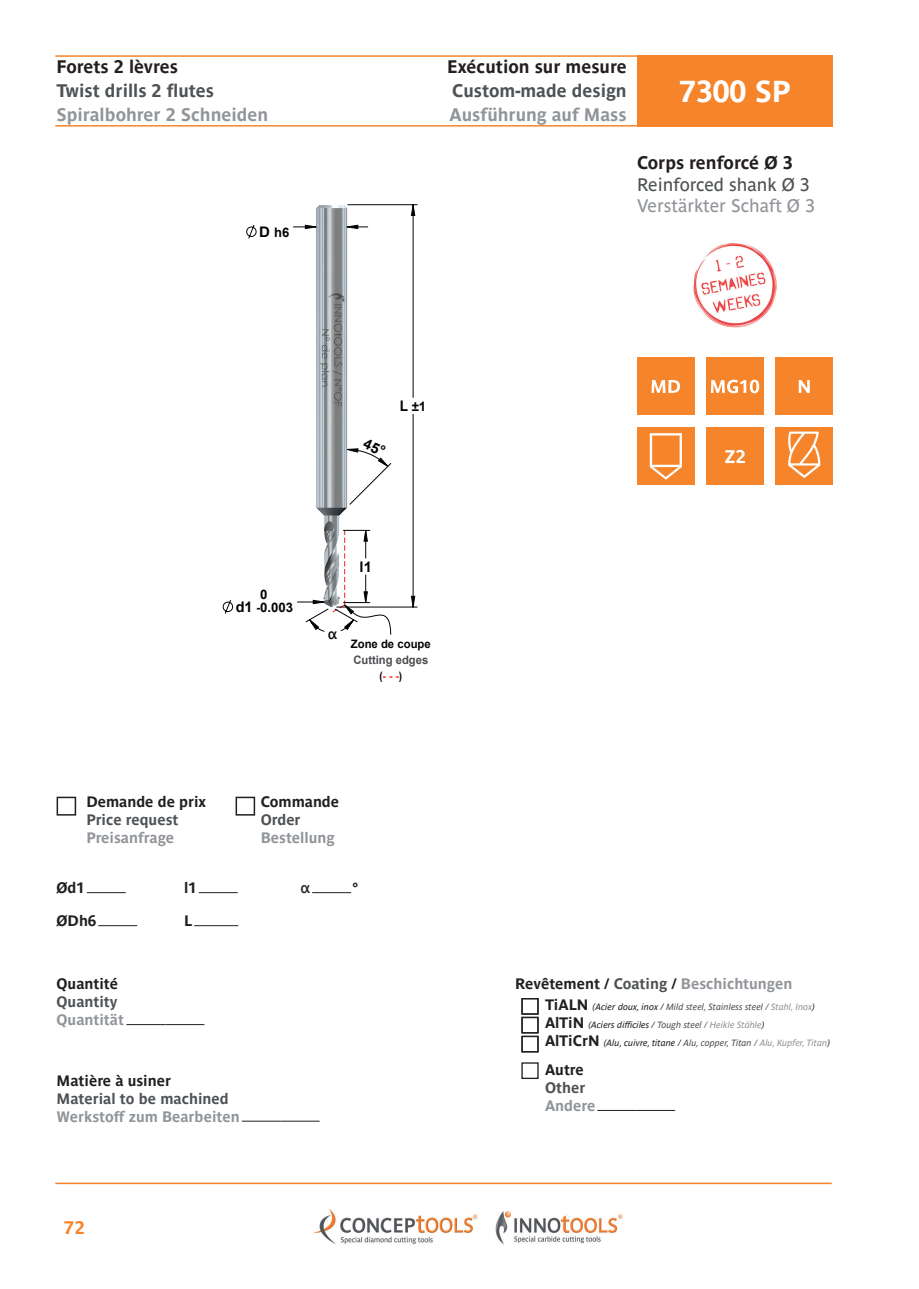
<style>
.page{position:relative;width:919px;height:1289px;background:#fff}
.page>*{position:absolute;margin:0;border:0;box-sizing:border-box;transform-origin:0 0}
.t1{font:700 30px "Parisine Std";color:#fff}
.t2{font:700 18px "Parisine Std";color:#231f20}
.t3{font:700 18px "Parisine Std";color:#919599}
.t4{font:700 18px "Parisine Std";color:#4e5255}
.t5{font:18px "Parisine Std";color:#919599}
.t6{font:18px "Parisine Std";color:#4e5255}
.t7{font:700 18px "Parisine Std";color:#f5842a}
.t8{font:700 15px "Parisine Std";color:#919599}
.t9{font:700 15px "Parisine Std";color:#231f20}
.t10{font:700 15px "Parisine Std";color:#4e5255}
.t11{font:500 15px "IBM Plex Sans";color:#231f20}
.t12{font:700 14.55px "Arial";color:#030505}
.t13{font:500 14.55px "IBM Plex Sans";color:#030505}
.t14{font:700 13.05px/13px "Arial";color:#030505}
.t15{font:700 11.7px/15.8px "Arial";color:#4a4c4f;text-align:center;scale:.96 1}
.t16{font:700 11.7px "Arial";color:#030505}
.t17{font:italic 9px/18px "Parisine Std";color:#231f20}
.s1{font-size:14.55px}
.s2{font-size:13.05px}
.s3{color:#030505}
.s4{color:#ee2d23}
.s5{color:#231f20}
.s6{color:#4e5255}
.s7{font-weight:700;font-style:normal;font-size:15px}
.s8{color:#919599}
</style>
<div class="page">
<hr style="left:55px;top:1182px;width:776px;height:2px;background:#f5842a">
<img style="left:313px;top:1209px;width:165px;height:35px">
<img style="left:495px;top:1211px;width:128px;height:34px">
<div style="left:637px;top:55px;width:196px;height:71px;background:#f5842a"></div>
<hr style="left:55px;top:125px;width:593px;height:1px;background:#f5842a">
<hr style="left:55px;top:55px;width:593px;height:2px;background:#f5842a">
<img style="left:693px;top:243px;width:84px;height:84px">
<img style="left:316px;top:204px;width:36px;height:325px">
<svg style="left:246px;top:224px;width:11px;height:15px"></svg>
<svg style="left:222px;top:600px;width:11px;height:14px"></svg>
<hr style="left:348px;top:204px;width:69px;height:1px;background:#030505">
<hr style="left:337px;top:606px;width:80px;height:1px;background:#030505">
<svg style="left:410px;top:204px;width:5px;height:404px"></svg>
<svg style="left:293px;top:224px;width:75px;height:5px"></svg>
<svg style="left:297px;top:529px;width:94px;height:106px"></svg>
<div style="left:57px;top:796px;width:19px;height:19px;border:2px solid #231f20"></div>
<div style="left:235px;top:796px;width:20px;height:19px;border:2px solid #231f20"></div>
<hr style="left:87px;top:892px;width:39px;height:1px;background:#231f20">
<hr style="left:199px;top:892px;width:39px;height:1px;background:#231f20">
<hr style="left:98px;top:925px;width:39px;height:1px;background:#231f20">
<hr style="left:194px;top:925px;width:39px;height:1px;background:#231f20">
<hr style="left:126px;top:1024px;width:39px;height:1px;background:#231f20">
<hr style="left:165px;top:1024px;width:39px;height:1px;background:#231f20">
<hr style="left:242px;top:1120px;width:38px;height:1px;background:#231f20">
<hr style="left:280px;top:1120px;width:39px;height:1px;background:#231f20">
<div style="left:521px;top:998px;width:17px;height:16px;border:1px solid #231f20"></div>
<div style="left:521px;top:1016px;width:17px;height:17px;border:1px solid #231f20"></div>
<div style="left:521px;top:1035px;width:17px;height:17px;border:1px solid #231f20"></div>
<hr style="left:597px;top:1109px;width:39px;height:1px;background:#231f20">
<hr style="left:636px;top:1109px;width:39px;height:1px;background:#231f20">
<hr style="left:312px;top:892px;width:39px;height:1px;background:#231f20">
<div style="left:637px;top:427px;width:57px;height:58px;background:#f5842a"></div>
<svg style="left:649px;top:433px;width:33px;height:47px"></svg>
<div style="left:775px;top:358px;width:58px;height:57px;background:#f5842a"></div>
<svg style="left:798px;top:380px;width:11px;height:13px"></svg>
<div style="left:706px;top:358px;width:57px;height:57px;background:#f5842a"></div>
<svg style="left:710px;top:379px;width:49px;height:14px"></svg>
<div style="left:775px;top:427px;width:58px;height:58px;background:#f5842a"></div>
<svg style="left:788px;top:431px;width:32px;height:47px"></svg>
<div style="left:706px;top:427px;width:57px;height:58px;background:#f5842a"></div>
<svg style="left:725px;top:450px;width:19px;height:13px"></svg>
<div style="left:637px;top:358px;width:57px;height:57px;background:#f5842a"></div>
<svg style="left:651px;top:380px;width:29px;height:13px"></svg>
<svg style="left:346px;top:437px;width:46px;height:68px"></svg>
<h2 class="t2" style="left:57px;top:56px;width:123px">Forets 2 lèvres</h2>
<h2 class="t2" style="left:447px;top:56px;width:181px">Exécution sur mesure</h2>
<h2 class="t4" style="left:57px;top:80px;width:159px">Twist drills 2 flutes</h2>
<h2 class="t4" style="left:452px;top:80px;width:176px">Custom-made design</h2>
<h2 class="t3" style="left:57px;top:104px;width:213px">Spiralbohrer 2 Schneiden</h2>
<h2 class="t3" style="left:449px;top:104px;width:179px">Ausführung auf Mass</h2>
<h1 class="t1" style="left:679px;top:73px;width:113px">7300 SP</h1>
<h3 class="t14" style="left:259px;top:226px;width:32px"><span class="s1">D</span> h6</h3>
<h2 class="t2" style="left:637px;top:152px;width:157px">Corps renforcé Ø 3</h2>
<h2 class="t6" style="left:637px;top:174px;width:174px">Reinforced shank Ø 3</h2>
<h2 class="t5" style="left:637px;top:195px;width:179px">Verstärkter Schaft Ø 3</h2>
<h3 class="t14" style="left:399px;top:400px;width:28px"><span class="s1">L</span> ±1</h3>
<h3 class="t14" style="left:260px;top:588px;width:34px">0<br>0.003</h3>
<h3 class="t12" style="left:236px;top:596px;width:26px">d1 <span class="s2">-</span></h3>
<h3 class="t12" style="left:359px;top:556px;width:14px">l1</h3>
<h3 class="t13" style="left:328px;top:622px;width:11px">α</h3>
<p class="t16" style="left:351px;top:635px;width:81px">Zone de coupe</p>
<p class="t15" style="left:353px;top:652px;width:79px">Cutting edges <span class="s3">(</span><span class="s4">- - -</span><span class="s3">)</span></p>
<h3 class="t9" style="left:86px;top:793px;width:121px">Demande de prix</h3>
<h3 class="t9" style="left:261px;top:793px;width:80px">Commande</h3>
<h3 class="t10" style="left:86px;top:811px;width:94px">Price request</h3>
<h3 class="t10" style="left:261px;top:811px;width:41px">Order</h3>
<h3 class="t8" style="left:86px;top:829px;width:89px">Preisanfrage</h3>
<h3 class="t8" style="left:261px;top:829px;width:75px">Bestellung</h3>
<h3 class="t9" style="left:57px;top:879px;width:30px">Ød1</h3>
<h3 class="t9" style="left:184px;top:879px;width:14px">l1</h3>
<h3 class="t9" style="left:57px;top:912px;width:41px">ØDh6</h3>
<h3 class="t9" style="left:184px;top:912px;width:10px">L</h3>
<h3 class="t11" style="left:300px;top:876px;width:11px">α</h3>
<h3 class="t9" style="left:351px;top:879px;width:10px">°</h3>
<h3 class="t9" style="left:57px;top:975px;width:63px">Quantité</h3>
<h3 class="t10" style="left:57px;top:993px;width:62px">Quantity</h3>
<h3 class="t8" style="left:57px;top:1011px;width:69px">Quantität</h3>
<h3 class="t9" style="left:57px;top:1071px;width:116px">Matière à usiner</h3>
<h3 class="t10" style="left:57px;top:1089px;width:174px">Material to be machined</h3>
<h3 class="t8" style="left:57px;top:1107px;width:185px">Werkstoff zum Bearbeiten</h3>
<h2 class="t7" style="left:64px;top:1216px;width:23px">72</h2>
<h3 class="t8" style="left:515px;top:975px;width:278px"><span class="s5">Revêtement /</span> <span class="s6">Coating</span> <span class="s5">/</span> Beschichtungen</h3>
<p class="t17" style="left:545px;top:997px;width:286px"><span class="s7">TiALN</span> (Acier doux, inox / <span class="s6">Mild steel, Stainless steel /</span> <span class="s8">Stahl, Inox</span>)<br><span class="s7">AlTiN</span> (Aciers difficiles / <span class="s6">Tough steel /</span> <span class="s8">Heikle Stähle</span>)<br><span class="s7">AlTiCrN</span> (Alu, cuivre, titane / <span class="s6">Alu, copper, Titan /</span> <span class="s8">Alu, Kupfer, Titan</span>)</p>
<h3 class="t9" style="left:545px;top:1060px;width:40px">Autre</h3>
<h3 class="t10" style="left:545px;top:1078px;width:42px">Other</h3>
<h3 class="t8" style="left:545px;top:1096px;width:52px">Andere</h3>
</div>
